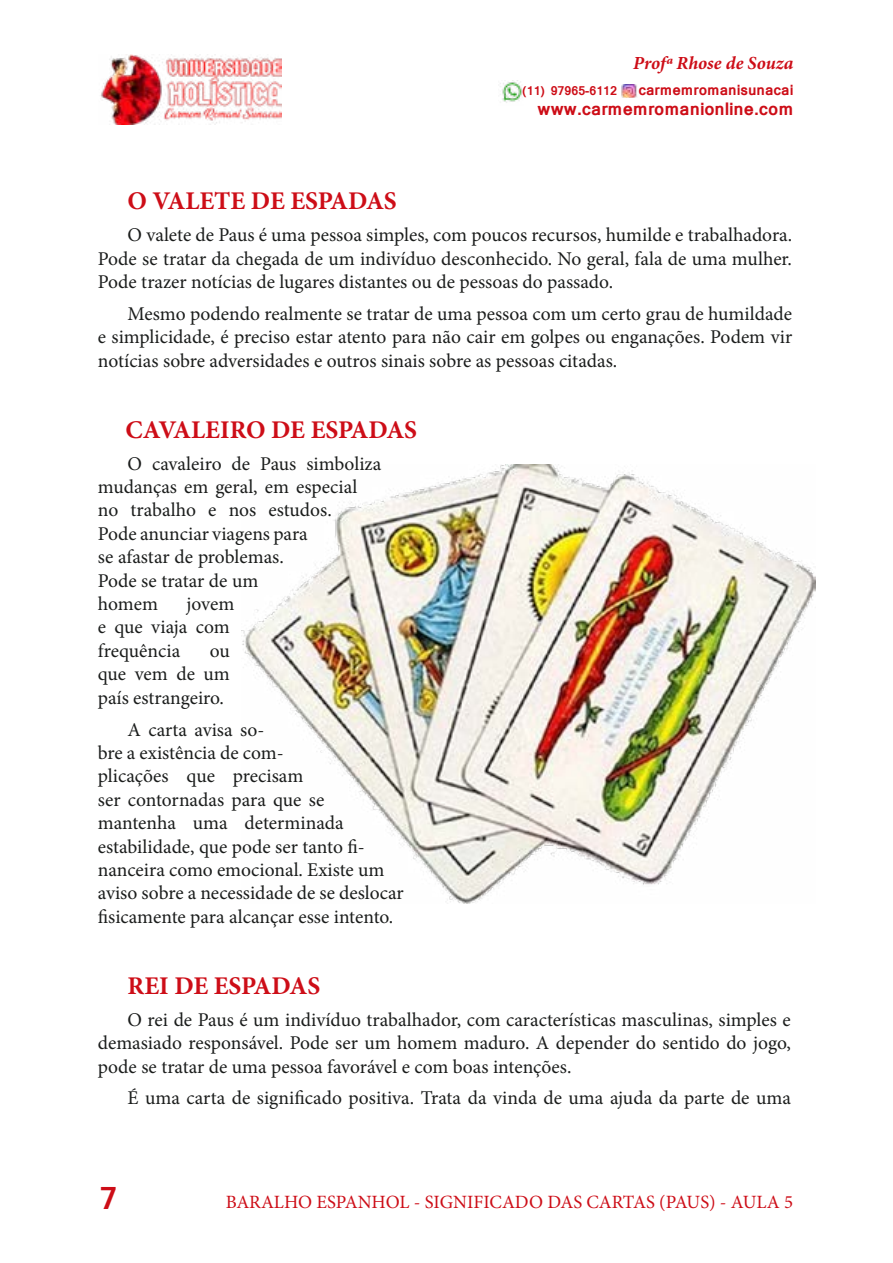
<style>
.page{position:relative;width:893px;height:1263px;background:#fff}
.page>*{position:absolute;margin:0;border:0;box-sizing:border-box;transform-origin:0 0}
.t1{font:700 30px "Mangal";color:#cd0d17}
.t2{font:700 25.5px "Minion Pro";letter-spacing:-.015em;color:#cd0d17}
.t3{font:19.5px/23.4px "Minion Pro";color:#1b1d1c;text-align:justify}
.t4{font:18.75px "Minion Pro";color:#cd0d17}
.t5{font:italic 700 18.45px "Minion Pro";color:#cd0d17}
.t6{font:700 17.1px "Mangal";color:#cd0d17}
.t7{font:700 14.25px "Mangal";color:#cd0d17}
.t8{font:700 12px "Mangal";color:#cd0d17}
</style>
<div class="page">
<img style="left:100px;top:54px;width:181px;height:70px">
<img style="left:500px;top:80px;width:22px;height:23px">
<img style="left:622px;top:84px;width:15px;height:14px">
<img style="left:241px;top:465px;width:575px;height:438px">
<p class="t5" style="left:633px;top:49px;width:162px">Profª Rhose de Souza</p>
<p class="t8" style="left:523px;top:80px;width:96px">(11) 97965-6112</p>
<p class="t7" style="left:638px;top:77px;width:157px">carmemromanisunacai</p>
<p class="t6" style="left:538px;top:93px;width:257px">www.carmemromanionline.com</p>
<h2 class="t2" style="left:128px;top:183px;width:271px">O VALETE DE ESPADAS</h2>
<p class="t3" style="left:98px;top:223px;width:696px;text-indent:30px">O valete de Paus é uma pessoa simples, com poucos recursos, humilde e trabalhadora.<br>Pode se tratar da chegada de um indivíduo desconhecido. No geral, fala de uma mulher.<br>Pode trazer notícias de lugares distantes ou de pessoas do passado.</p>
<p class="t3" style="left:98px;top:302px;width:696px;text-indent:30px">Mesmo podendo realmente se tratar de uma pessoa com um certo grau de humildade e simplicidade, é preciso estar atento para não cair em golpes ou enganações. Podem vir notícias sobre adversidades e outros sinais sobre as pessoas citadas.</p>
<h2 class="t2" style="left:125px;top:412px;width:293px">CAVALEIRO DE ESPADAS</h2>
<p class="t3" style="left:98px;top:452px;width:285px;text-align:left;text-indent:30px">O cavaleiro de Paus simboliza mudanças em geral, em especial no trabalho e nos estudos.<br>Pode anunciar viagens para<br>se afastar de problemas.<br>Pode se tratar de um<br>homem</p>
<p class="t3" style="left:98px;top:592px;width:138px;text-align:left;text-indent:89px">jovem e que viaja com frequência</p>
<p class="t3" style="left:98px;top:639px;width:134px;text-indent:112px">ou que vem de um país estrangeiro.</p>
<p class="t3" style="left:98px;top:718px;width:307px;text-align:left;text-indent:30px">A carta avisa so-<br>bre a existência de com-<br>plicações que precisam<br>ser contornadas para que se mantenha uma determinada estabilidade, que pode ser tanto fi&shy;nanceira como emocional. Existe um aviso sobre a necessidade de se deslocar fisicamente para alcançar esse intento.</p>
<h2 class="t2" style="left:128px;top:968px;width:194px">REI DE ESPADAS</h2>
<p class="t3" style="left:98px;top:1008px;width:694px;text-indent:30px">O rei de Paus é um indivíduo trabalhador, com características masculinas, simples e demasiado responsável. Pode ser um homem maduro. A depender do sentido do jogo, pode se tratar de uma pessoa favorável e com boas intenções.</p>
<p class="t3" style="left:128px;top:1086px;width:665px">É uma carta de significado positiva. Trata da vinda de uma ajuda da parte de uma</p>
<h1 class="t1" style="left:100px;top:1170px;width:19px">7</h1>
<p class="t4" style="left:226px;top:1189px;width:569px">BARALHO ESPANHOL - SIGNIFICADO DAS CARTAS (PAUS) - AULA 5</p>
</div>
